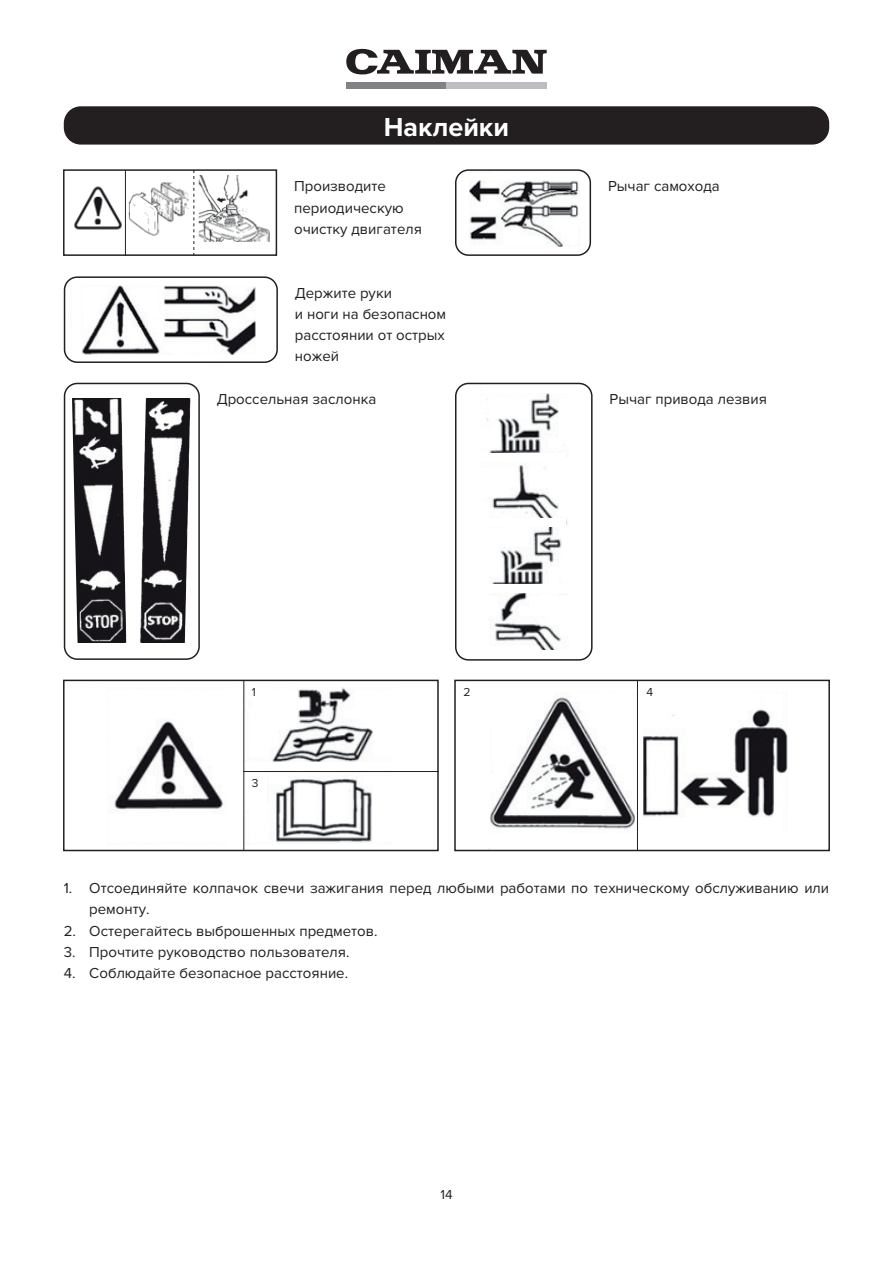
<style>
.page{position:relative;width:893px;height:1263px;background:#fff}
.page>*{position:absolute;margin:0;border:0;box-sizing:border-box;transform-origin:0 0}
.t1{font:700 27px "Proxima Nova";color:#fff}
.t2{font:15px/21.3px "Proxima Nova";color:#231f20}
.t3{font:13.5px "Proxima Nova";color:#231f20}
.t4{font:12px "Proxima Nova";color:#231f20}
</style>
<div class="page">
<svg style="left:346px;top:49px;width:201px;height:25px"></svg>
<div style="left:347px;top:82px;width:100px;height:7px;background:#808285"></div>
<div style="left:447px;top:82px;width:100px;height:7px;background:#bcbdc0"></div>
<div style="left:64px;top:106px;width:765px;height:39px;background:#231f20;border-radius:17px"></div>
<img style="left:74px;top:175px;width:196px;height:68px">
<hr style="left:190px;top:170px;width:4px;height:74px;background:#fff">
<svg style="left:122px;top:172px;width:3px;height:72px"></svg>
<div style="left:63px;top:169px;width:214px;height:87px;border:2px solid #231f20"></div>
<img style="left:68px;top:279px;width:188px;height:76px">
<div style="left:70px;top:277px;width:207px;height:8px;background:#fff"></div>
<div style="left:72px;top:281px;width:8px;height:75px;background:#fff"></div>
<div style="left:64px;top:276px;width:214px;height:87px;border:2px solid #231f20;border-radius:13px"></div>
<img style="left:114px;top:687px;width:277px;height:157px">
<div style="left:236px;top:763px;width:160px;height:7px;background:#fff"></div>
<div style="left:228px;top:680px;width:16px;height:170px;background:#fff"></div>
<div style="left:253px;top:687px;width:20px;height:43px;background:#fff"></div>
<div style="left:244px;top:771px;width:23px;height:38px;background:#fff"></div>
<div style="left:63px;top:680px;width:376px;height:171px;border:2px solid #231f20"></div>
<img style="left:490px;top:692px;width:298px;height:137px">
<div style="left:635px;top:680px;width:8px;height:161px;background:#fff"></div>
<div style="left:489px;top:681px;width:24px;height:34px;background:#fff"></div>
<div style="left:647px;top:686px;width:24px;height:30px;background:#fff"></div>
<div style="left:454px;top:680px;width:376px;height:171px;border:2px solid #231f20"></div>
<img style="left:486px;top:383px;width:103px;height:275px">
<div style="left:482px;top:383px;width:87px;height:10px;background:#fff"></div>
<div style="left:487px;top:650px;width:87px;height:10px;background:#fff"></div>
<div style="left:480px;top:454px;width:86px;height:8px;background:#fff"></div>
<div style="left:480px;top:519px;width:86px;height:8px;background:#fff"></div>
<div style="left:483px;top:585px;width:86px;height:8px;background:#fff"></div>
<div style="left:562px;top:529px;width:15px;height:53px;background:#fff"></div>
<div style="left:455px;top:383px;width:138px;height:278px;border:2px solid #231f20;border-radius:13px"></div>
<img style="left:78px;top:398px;width:107px;height:245px">
<svg style="left:185px;top:398px;width:6px;height:236px"></svg>
<svg style="left:72px;top:398px;width:6px;height:245px"></svg>
<svg style="left:121px;top:398px;width:25px;height:245px"></svg>
<div style="left:64px;top:383px;width:136px;height:277px;border:2px solid #231f20;border-radius:13px"></div>
<img style="left:459px;top:172px;width:128px;height:75px">
<div style="left:456px;top:173px;width:134px;height:7px;background:#fff"></div>
<div style="left:580px;top:173px;width:10px;height:82px;background:#fff"></div>
<div style="left:457px;top:176px;width:12px;height:79px;background:#fff"></div>
<div style="left:455px;top:169px;width:136px;height:87px;border:2px solid #231f20;border-radius:13px"></div>
<hr style="left:125px;top:170px;width:1px;height:86px;background:#231f20">
<hr style="left:243px;top:680px;width:1px;height:170px;background:#231f20">
<hr style="left:637px;top:680px;width:1px;height:170px;background:#231f20">
<hr style="left:243px;top:771px;width:196px;height:1px;background:#231f20">
<svg style="left:193px;top:170px;width:1px;height:86px"></svg>
<h1 class="t1" style="left:384px;top:112px;width:127px">Наклейки</h1>
<p class="t2" style="left:294px;top:176px;width:129px">Производите периодическую очистку двигателя</p>
<p class="t2" style="left:295px;top:282px;width:153px">Держите руки<br>и ноги на безопасном расстоянии от острых ножей</p>
<p class="t2" style="left:217px;top:389px;width:161px">Дроссельная заслонка</p>
<p class="t2" style="left:608px;top:176px;width:113px">Рычаг самохода</p>
<p class="t2" style="left:610px;top:389px;width:159px">Рычаг привода лезвия</p>
<p class="t4" style="left:252px;top:685px;width:6px">1</p>
<p class="t4" style="left:252px;top:776px;width:8px">3</p>
<p class="t4" style="left:463px;top:685px;width:9px">2</p>
<p class="t4" style="left:646px;top:685px;width:8px">4</p>
<p class="t2" style="left:89px;top:878px;width:741px;text-indent:-26px">1. Отсоединяйте колпачок свечи зажигания перед любыми работами по техническому обслуживанию или ремонту.</p>
<p class="t2" style="left:64px;top:920px;width:315px">2. Остерегайтесь выброшенных предметов.</p>
<p class="t2" style="left:64px;top:941px;width:287px">3. Прочтите руководство пользователя.</p>
<p class="t2" style="left:64px;top:963px;width:286px">4. Соблюдайте безопасное расстояние.</p>
<p class="t3" style="left:440px;top:1186px;width:14px">14</p>
</div>
